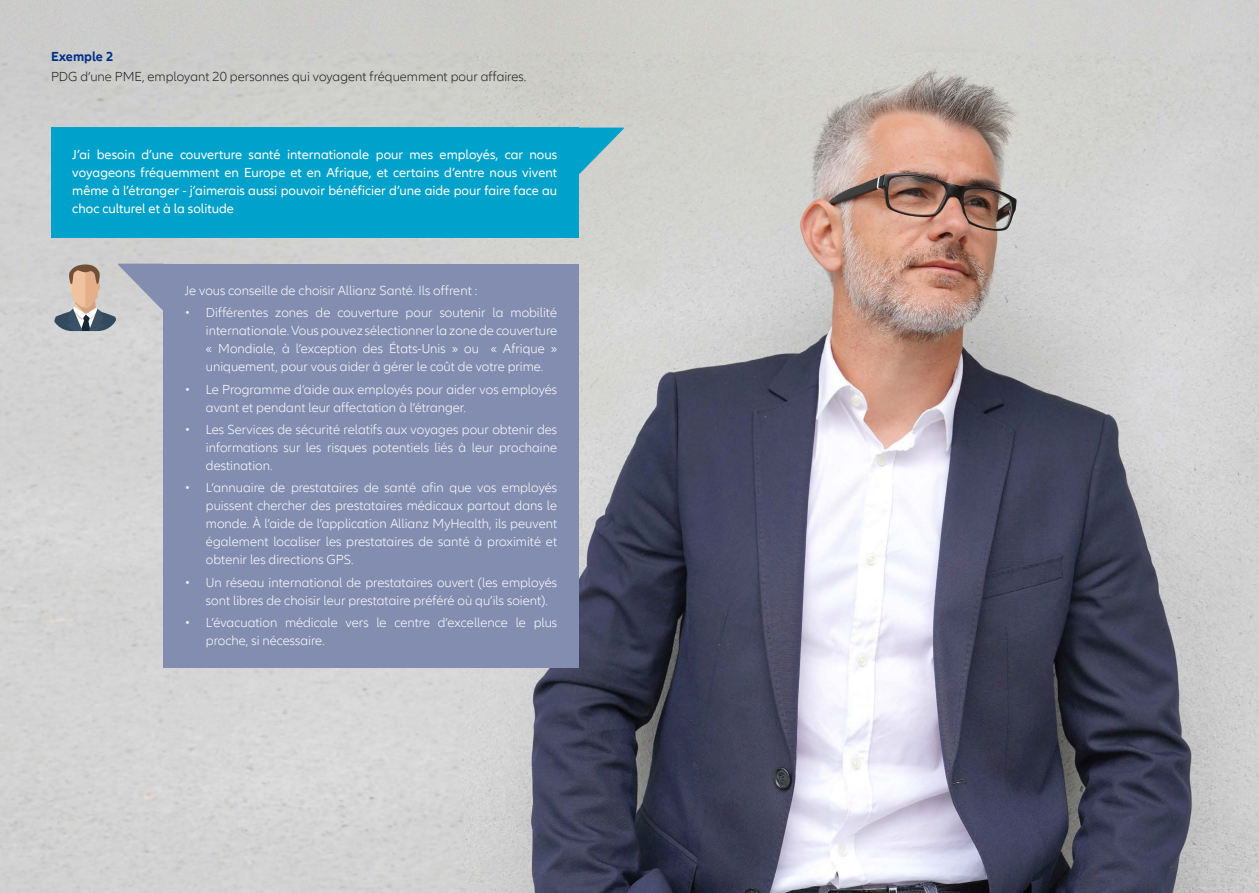
<style>
.page{position:relative;width:1259px;height:893px;background:#fff}
.page>*{position:absolute;margin:0;border:0;box-sizing:border-box;transform-origin:0 0}
.t1{font:300 13.5px/18px "Allianz Neo";color:#fff;text-align:justify}
.t2{font:13.5px/18px "Allianz Neo";color:#fff;text-align:justify}
.t3{font:300 13.5px "Allianz Neo";color:#231f20}
.t4{font:700 13.5px "Allianz Neo";color:#003186}
</style>
<div class="page">
<img style="left:0;top:0;width:1259px;height:893px">
<div style="left:51px;top:128px;width:527px;height:110px;background:#00a1ca"></div>
<div style="left:163px;top:264px;width:415px;height:404px;background:#838db0"></div>
<svg style="left:578px;top:128px;width:46px;height:46px;background:#63b7ca"></svg>
<svg style="left:52px;top:264px;width:111px;height:67px;background:#b4b1b3"></svg>
<p class="t4" style="left:51px;top:49px;width:64px">Exemple 2</p>
<p class="t3" style="left:51px;top:69px;width:477px">PDG d’une PME, employant 20 personnes qui voyagent fréquemment pour affaires.</p>
<p class="t2" style="left:72px;top:146px;width:486px">J’ai besoin d’une couverture santé internationale pour mes employés, car nous voyageons fréquemment en Europe et en Afrique, et certains d’entre nous vivent même à l’étranger - j’aimerais aussi pouvoir bénéficier d’une aide pour faire face au choc culturel et à la solitude</p>
<p class="t1" style="left:185px;top:282px;width:294px">Je vous conseille de choisir Allianz Santé. Ils offrent :</p>
<p class="t1" style="left:206px;top:304px;width:353px;text-indent:-21px">• Différentes zones de couverture pour soutenir la mobilité internationale. Vous pouvez sélectionner la zone de couverture « Mondiale, à l’exception des États-Unis » ou « Afrique » uniquement, pour vous aider à gérer le coût de votre prime.</p>
<p class="t1" style="left:206px;top:381px;width:353px;text-indent:-21px">• Le Programme d’aide aux employés pour aider vos employés avant et pendant leur affectation à l’étranger.</p>
<p class="t1" style="left:206px;top:421px;width:353px;text-indent:-21px">• Les Services de sécurité relatifs aux voyages pour obtenir des informations sur les risques potentiels liés à leur prochaine destination.</p>
<p class="t1" style="left:206px;top:479px;width:353px;text-indent:-21px">• L’annuaire de prestataires de santé afin que vos employés puissent chercher des prestataires médicaux partout dans le monde. À l’aide de l’application Allianz MyHealth, ils peuvent également localiser les prestataires de santé à proximité et obtenir les directions GPS.</p>
<p class="t1" style="left:206px;top:573px;width:353px;text-indent:-21px">• Un réseau international de prestataires ouvert (les employés sont libres de choisir leur prestataire préféré où qu’ils soient).</p>
<p class="t1" style="left:206px;top:614px;width:353px;text-indent:-21px">• L’évacuation médicale vers le centre d’excellence le plus proche, si nécessaire.</p>
</div>
